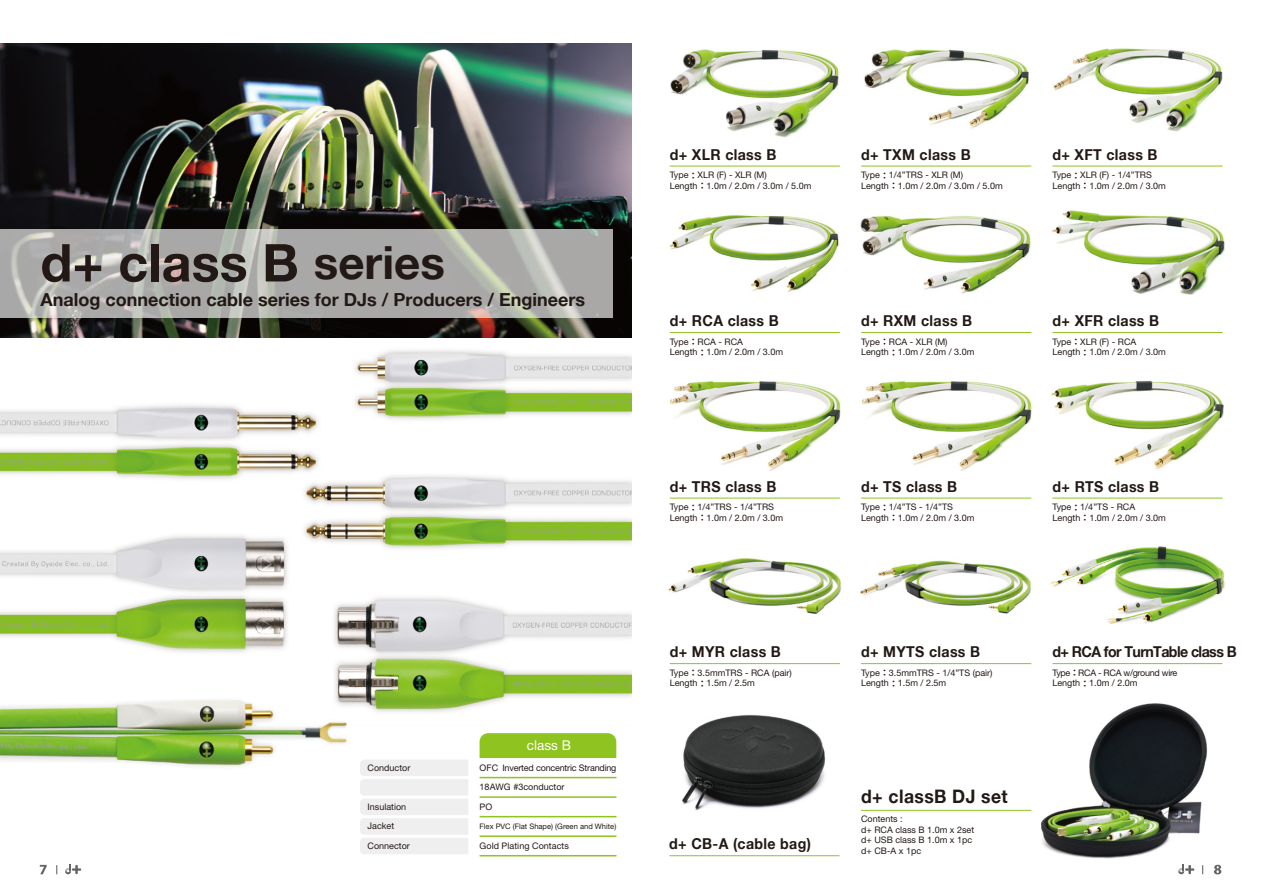
<style>
.page{position:relative;width:1263px;height:893px;background:#fff}
.page>*{position:absolute;margin:0;border:0;box-sizing:border-box;transform-origin:0 0}
.t1{font:700 52.2px "Helvetica 75";color:#221815}
.t2{font:700 18.6px "Helvetica 75";letter-spacing:.025em;color:#221815;scale:.94 1}
.t3{font:700 18px "Helvetica 75";color:#221815}
.t4{font:700 15px "Helvetica 75";letter-spacing:.025em;color:#221815;scale:.94 1}
.t5{font:700 15px "Helvetica 75";letter-spacing:-.04em;color:#221815;scale:.94 1}
.t6{font:13.5px "Helvetica Neue LT Std";color:#fff}
.t7{font:9px/10.5px "Helvetica Neue LT Std";color:#221815}
.t8{font:9px/19.5px "Helvetica Neue LT Std";letter-spacing:-.02em;color:#221815}
.t9{font:9px/10.5px "Helvetica Neue LT Std";letter-spacing:-.03em;color:#221815}
.t10{font:7.65px "Helvetica Neue LT Std";color:#221815}
.s1{font-size:45.6px}
.s2{font-family:"Koz Go Pro";font-weight:700}
</style>
<div class="page">
<svg style="left:40px;top:865px;width:7px;height:9px"></svg>
<svg style="left:65px;top:865px;width:16px;height:9px"></svg>
<svg style="left:1214px;top:865px;width:7px;height:9px"></svg>
<svg style="left:1178px;top:865px;width:16px;height:9px"></svg>
<img style="left:0;top:337px;width:631px;height:375px">
<img style="left:0;top:44px;width:631px;height:293px">
<img style="left:669px;top:215px;width:170px;height:77px">
<img style="left:1041px;top:703px;width:167px;height:156px">
<img style="left:682px;top:715px;width:144px;height:96px">
<img style="left:670px;top:381px;width:171px;height:90px">
<img style="left:1051px;top:546px;width:174px;height:78px">
<img style="left:1051px;top:381px;width:172px;height:89px">
<img style="left:861px;top:215px;width:170px;height:79px">
<img style="left:861px;top:381px;width:171px;height:90px">
<img style="left:864px;top:49px;width:165px;height:80px">
<img style="left:1052px;top:210px;width:172px;height:85px">
<img style="left:1053px;top:48px;width:169px;height:84px">
<img style="left:670px;top:49px;width:169px;height:89px">
<img style="left:668px;top:558px;width:174px;height:56px">
<img style="left:860px;top:560px;width:171px;height:54px">
<hr style="left:670px;top:166px;width:170px;height:1px;background:#8fc31f">
<hr style="left:670px;top:332px;width:170px;height:1px;background:#8fc31f">
<hr style="left:670px;top:498px;width:170px;height:1px;background:#8fc31f">
<hr style="left:670px;top:663px;width:170px;height:1px;background:#8fc31f">
<hr style="left:1052px;top:663px;width:170px;height:1px;background:#8fc31f">
<hr style="left:861px;top:663px;width:170px;height:1px;background:#8fc31f">
<hr style="left:861px;top:810px;width:170px;height:1px;background:#8fc31f">
<hr style="left:669px;top:855px;width:170px;height:1px;background:#8fc31f">
<hr style="left:861px;top:498px;width:170px;height:1px;background:#8fc31f">
<hr style="left:1052px;top:498px;width:170px;height:1px;background:#8fc31f">
<hr style="left:861px;top:332px;width:170px;height:1px;background:#8fc31f">
<hr style="left:1052px;top:332px;width:170px;height:1px;background:#8fc31f">
<hr style="left:861px;top:166px;width:170px;height:1px;background:#8fc31f">
<hr style="left:1052px;top:166px;width:170px;height:1px;background:#8fc31f">
<hr style="left:480px;top:816px;width:136px;height:1px;background:#8fc31f">
<hr style="left:480px;top:835px;width:136px;height:2px;background:#8fc31f">
<hr style="left:480px;top:855px;width:136px;height:1px;background:#8fc31f">
<div style="left:480px;top:733px;width:136px;height:25px;background:#8fc31f"></div>
<hr style="left:480px;top:777px;width:136px;height:1px;background:#8fc31f">
<hr style="left:480px;top:796px;width:136px;height:2px;background:#8fc31f">
<svg style="left:360px;top:760px;width:108px;height:94px"></svg>
<svg style="left:0;top:229px;width:612px;height:88px;fill:#a9a8a8"></svg>
<img style="left:0;top:698px;width:347px;height:69px">
<p class="t1" style="left:40px;top:231px;width:406px">d+ class B <span class="s1">series</span></p>
<p class="t3" style="left:40px;top:289px;width:546px">Analog connection cable series for DJs / Producers / Engineers</p>
<p class="t7" style="left:368px;top:762px;width:44px">Conductor</p>
<p class="t7" style="left:368px;top:797px;width:44px;line-height:19.5px">Insulation<br>Jacket<br>Connector</p>
<p class="t6" style="left:527px;top:737px;width:45px">class B</p>
<p class="t8" style="left:480px;top:757px;width:138px">OFC Inverted concentric Stranding<br>18AWG #3conductor</p>
<p class="t10" style="left:480px;top:821px;width:138px">Flex PVC (Flat Shape) (Green and White)</p>
<p class="t7" style="left:480px;top:840px;width:91px">Gold Plating Contacts</p>
<p class="t7" style="left:480px;top:801px;width:14px">PO</p>
<p class="t4" style="left:670px;top:146px;width:115px">d+ XLR class B</p>
<p class="t4" style="left:861px;top:146px;width:118px">d+ TXM class B</p>
<p class="t4" style="left:1052px;top:145px;width:113px">d+ XFT class B</p>
<p class="t7" style="left:670px;top:170px;width:143px">Type <span class="s2">：</span> XLR (F) - XLR (M)<br>Length <span class="s2">：</span> 1.0m / 2.0m / 3.0m / 5.0m</p>
<p class="t7" style="left:861px;top:170px;width:143px">Type <span class="s2">：</span> 1/4”TRS - XLR (M)<br>Length <span class="s2">：</span> 1.0m / 2.0m / 3.0m / 5.0m</p>
<p class="t7" style="left:1052px;top:170px;width:115px">Type <span class="s2">：</span> XLR (F) - 1/4”TRS<br>Length <span class="s2">：</span> 1.0m / 2.0m / 3.0m</p>
<p class="t4" style="left:670px;top:312px;width:117px">d+ RCA class B</p>
<p class="t7" style="left:670px;top:336px;width:115px">Type <span class="s2">：</span> RCA - RCA<br>Length <span class="s2">：</span> 1.0m / 2.0m / 3.0m</p>
<p class="t4" style="left:670px;top:477px;width:115px">d+ TRS class B</p>
<p class="t7" style="left:670px;top:502px;width:115px">Type <span class="s2">：</span> 1/4”TRS - 1/4”TRS<br>Length <span class="s2">：</span> 1.0m / 2.0m / 3.0m</p>
<p class="t4" style="left:670px;top:643px;width:120px">d+ MYR class B</p>
<p class="t7" style="left:670px;top:667px;width:124px">Type <span class="s2">：</span> 3.5mmTRS - RCA (pair)<br>Length <span class="s2">：</span> 1.5m / 2.5m</p>
<p class="t4" style="left:669px;top:835px;width:152px">d+ CB-A (cable bag)</p>
<p class="t4" style="left:861px;top:312px;width:120px">d+ RXM class B</p>
<p class="t7" style="left:861px;top:336px;width:115px">Type <span class="s2">：</span> RCA - XLR (M)<br>Length <span class="s2">：</span> 1.0m / 2.0m / 3.0m</p>
<p class="t4" style="left:1052px;top:312px;width:115px">d+ XFR class B</p>
<p class="t7" style="left:1052px;top:336px;width:115px">Type <span class="s2">：</span> XLR (F) - RCA<br>Length <span class="s2">：</span> 1.0m / 2.0m / 3.0m</p>
<p class="t4" style="left:861px;top:477px;width:104px">d+ TS class B</p>
<p class="t7" style="left:861px;top:502px;width:115px">Type <span class="s2">：</span> 1/4”TS - 1/4”TS<br>Length <span class="s2">：</span> 1.0m / 2.0m / 3.0m</p>
<p class="t4" style="left:1052px;top:477px;width:115px">d+ RTS class B</p>
<p class="t7" style="left:1052px;top:502px;width:115px">Type <span class="s2">：</span> 1/4”TS - RCA<br>Length <span class="s2">：</span> 1.0m / 2.0m / 3.0m</p>
<p class="t4" style="left:861px;top:643px;width:128px">d+ MYTS class B</p>
<p class="t7" style="left:861px;top:667px;width:133px">Type <span class="s2">：</span> 3.5mmTRS - 1/4”TS (pair)<br>Length <span class="s2">：</span> 1.5m / 2.5m</p>
<p class="t2" style="left:861px;top:785px;width:157px">d+ classB DJ set</p>
<p class="t7" style="left:861px;top:814px;width:115px">Contents :<br>d+ RCA class B 1.0m x 2set d+ USB class B 1.0m x 1pc d+ CB-A x 1pc</p>
<p class="t5" style="left:1052px;top:643px;width:198px">d+ RCA for TurnTable class B</p>
<p class="t9" style="left:1052px;top:667px;width:127px">Type <span class="s2">：</span> RCA - RCA w/ground wire<br>Length <span class="s2">：</span> 1.0m / 2.0m</p>
</div>
